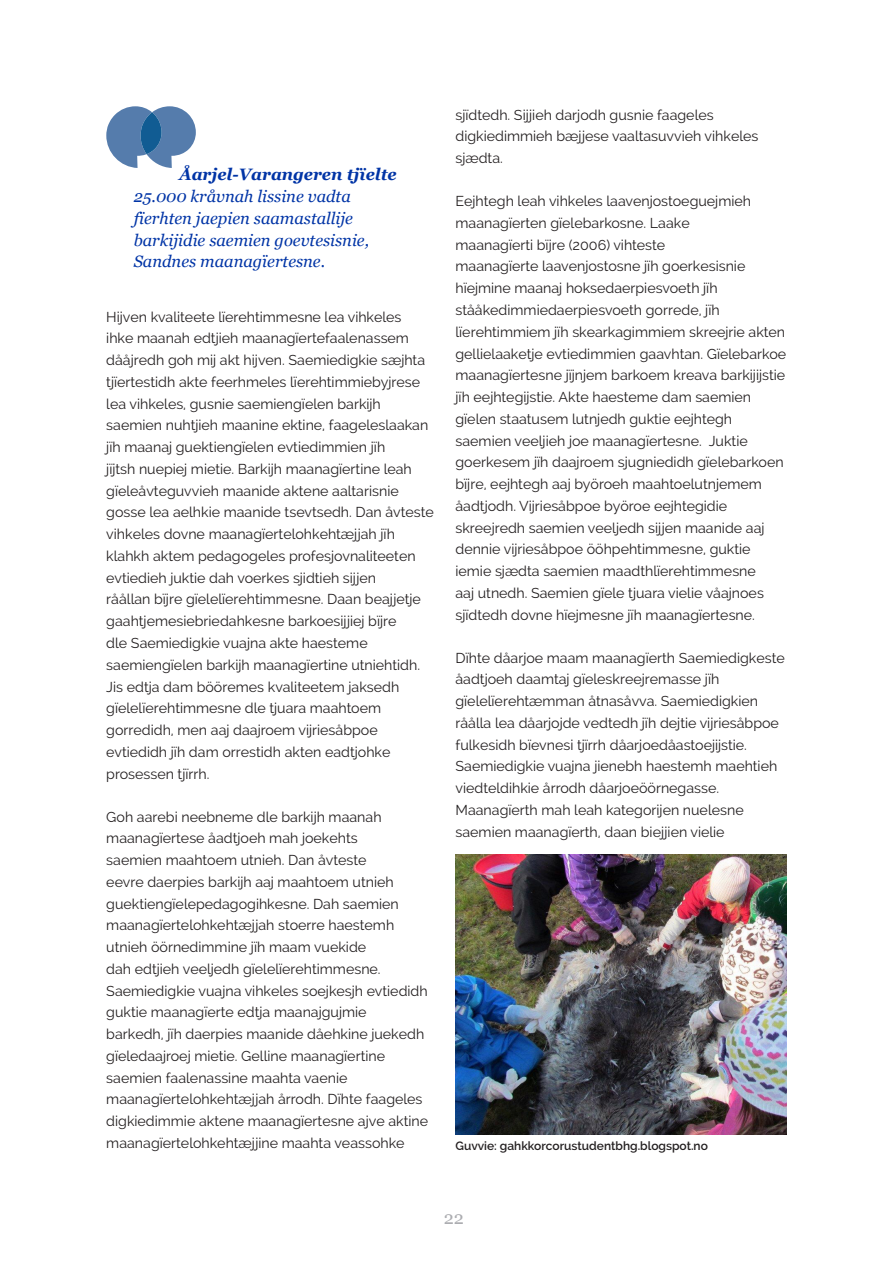
<style>
.page{position:relative;width:893px;height:1263px;background:#fff}
.page>*{position:absolute;margin:0;border:0;box-sizing:border-box;transform-origin:0 0}
.t1{font:18px "Georgia";color:#acadb1}
.Sitat_blå{font:italic 16.5px/21.8px "Georgia";color:#0034a6}
.t2{font:14.25px/21.8px "Raleway";color:#231f20}
.Bildetekst{font:600 12px "Raleway";color:#231f20}
.s1{font-weight:700}
</style>
<div class="page">
<svg style="left:106px;top:106px;width:90px;height:62px"></svg>
<img style="left:456px;top:855px;width:331px;height:279px">
<p class="Sitat_blå" style="left:134px;top:164px;width:265px;text-indent:45px"><span class="s1">Åarjel-Varangeren tjïelte<br></span>25.000 kråvnah lissine vadta fïerhten jaepien saamastallije barkijidie saemien goevtesisnie,<br>Sandnes maanagïertesne.</p>
<p class="t2" style="left:106px;top:306px;width:329px">Hijven kvaliteete lïerehtimmesne lea vihkeles<br>ihke maanah edtjieh maanagïertefaalenassem dååjredh goh mij akt hijven. Saemiedigkie sæjhta tjïertestidh akte feerhmeles lïerehtimmiebyjrese lea vihkeles, gusnie saemiengïelen barkijh saemien nuhtjieh maanine ektine, faageleslaakan jïh maanaj guektiengïelen evtiedimmien jïh<br>jïjtsh nuepiej mietie. Barkijh maanagïertine leah gïeleåvteguvvieh maanide aktene aaltarisnie gosse lea aelhkie maanide tsevtsedh. Dan åvteste vihkeles dovne maanagïertelohkehtæjjah jïh klahkh aktem pedagogeles profesjovnaliteeten evtiedieh juktie dah voerkes sjidtieh sijjen<br>råållan bïjre gïelelïerehtimmesne. Daan beajjetje gaahtjemesiebriedahkesne barkoesijjiej bïjre<br>dle Saemiedigkie vuajna akte haesteme saemiengïelen barkijh maanagïertine utniehtidh.<br>Jis edtja dam bööremes kvaliteetem jaksedh gïelelïerehtimmesne dle tjuara maahtoem gorredidh, men aaj daajroem vijriesåbpoe evtiedidh jïh dam orrestidh akten eadtjohke prosessen tjïrrh.</p>
<p class="t2" style="left:106px;top:805px;width:323px">Goh aarebi neebneme dle barkijh maanah maanagïertese åadtjoeh mah joekehts<br>saemien maahtoem utnieh. Dan åvteste<br>eevre daerpies barkijh aaj maahtoem utnieh guektiengïelepedagogihkesne. Dah saemien maanagïertelohkehtæjjah stoerre haestemh utnieh öörnedimmine jïh maam vuekide<br>dah edtjieh veeljedh gïelelïerehtimmesne.<br>Saemiedigkie vuajna vihkeles soejkesjh evtiedidh guktie maanagïerte edtja maanajgujmie<br>barkedh, jïh daerpies maanide dåehkine juekedh gïeledaajroej mietie. Gelline maanagïertine saemien faalenassine maahta vaenie maanagïertelohkehtæjjah årrodh. Dïhte faageles digkiedimmie aktene maanagïertesne ajve aktine maanagïertelohkehtæjjine maahta veassohke</p>
<p class="t2" style="left:455px;top:104px;width:304px">sjïdtedh. Sijjieh darjodh gusnie faageles digkiedimmieh bæjjese vaaltasuvvieh vihkeles sjædta.</p>
<p class="t2" style="left:455px;top:190px;width:332px">Eejhtegh leah vihkeles laavenjostoeguejmieh maanagïerten gïelebarkosne. Laake<br>maanagïerti bïjre (2006) vihteste<br>maanagïerte laavenjostosne jïh goerkesisnie hïejmine maanaj hoksedaerpiesvoeth jïh stååkedimmiedaerpiesvoeth gorrede, jïh lïerehtimmiem jïh skearkagimmiem skreejrie akten gellielaaketje evtiedimmien gaavhtan. Gïelebarkoe maanagïertesne jïjnjem barkoem kreava barkijijstie jïh eejhtegijstie. Akte haesteme dam saemien gïelen staatusem lutnjedh guktie eejhtegh saemien veeljieh joe maanagïertesne. Juktie goerkesem jïh daajroem sjugniedidh gïelebarkoen bïjre, eejhtegh aaj byöroeh maahtoelutnjemem åadtjodh. Vijriesåbpoe byöroe eejhtegidie skreejredh saemien veeljedh sijjen maanide aaj dennie vijriesåbpoe ööhpehtimmesne, guktie iemie sjædta saemien maadthlïerehtimmesne<br>aaj utnedh. Saemien gïele tjuara vielie våajnoes sjïdtedh dovne hïejmesne jïh maanagïertesne.</p>
<p class="t2" style="left:455px;top:647px;width:331px">Dïhte dåarjoe maam maanagïerth Saemiedigkeste åadtjoeh daamtaj gïeleskreejremasse jïh gïelelïerehtæmman åtnasåvva. Saemiedigkien råålla lea dåarjojde vedtedh jïh dejtie vijriesåbpoe fulkesidh bïevnesi tjïrrh dåarjoedåastoejijstie.<br>Saemiedigkie vuajna jienebh haestemh maehtieh viedteldihkie årrodh dåarjoeöörnegasse.<br>Maanagïerth mah leah kategorijen nuelesne saemien maanagïerth, daan biejjien vielie</p>
<p class="Bildetekst" style="left:455px;top:1139px;width:254px">Guvvie: gahkkorcorustudentbhg.blogspot.no</p>
<p class="t1" style="left:444px;top:1207px;width:22px">22</p>
</div>
